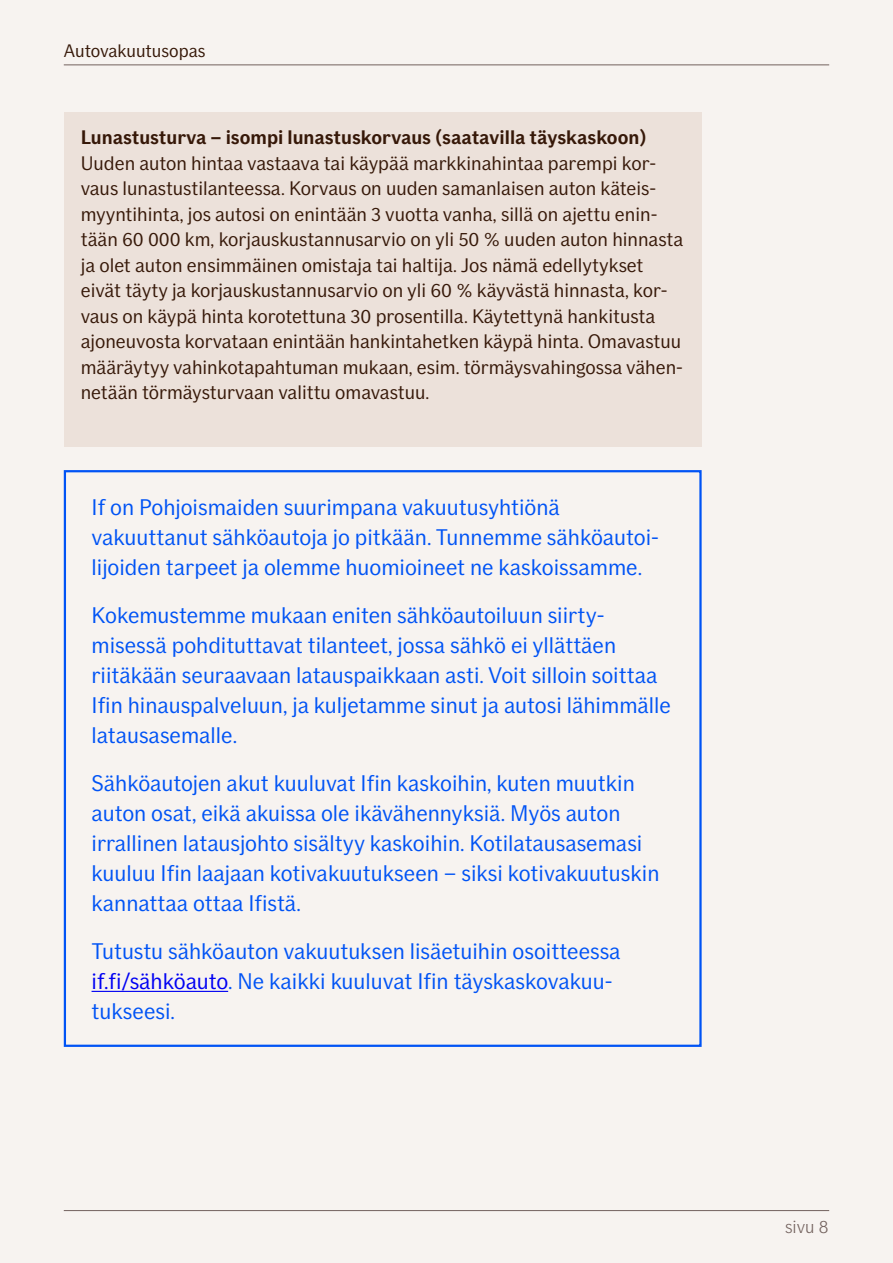
<style>
.page{position:relative;width:893px;height:1263px;background:#f7f3f0}
.page>*{position:absolute;margin:0;border:0;box-sizing:border-box;transform-origin:0 0}
.t1{font:22.5px/30px "If Sans";color:#0053f5}
.t2{font:19.5px/25.5px "If Sans";color:#361808}
.t3{font:700 19.5px "If Sans";color:#361808}
.t4{font:18px "If Sans";color:#361808}
.t5{font:300 18px "If Sans";color:#73625e}
.s1{color:#0000f3}
</style>
<div class="page">
<hr style="left:64px;top:64px;width:765px;height:1px;background:#73625e">
<hr style="left:64px;top:1210px;width:765px;height:1px;background:#73625e">
<div style="left:64px;top:113px;width:638px;height:334px;background:#ece1da"></div>
<hr style="left:92px;top:991px;width:136px;height:1px;background:#0000f3">
<p class="t4" style="left:64px;top:40px;width:143px">Autovakuutusopas</p>
<p class="t3" style="left:81px;top:126px;width:567px">Lunastusturva – isompi lunastuskorvaus (saatavilla täyskaskoon)</p>
<p class="t2" style="left:81px;top:150px;width:604px">Uuden auton hintaa vastaava tai käypää markkinahintaa parempi kor&shy;vaus lunastustilanteessa. Korvaus on uuden samanlaisen auton käteis&shy;myyntihinta, jos autosi on enintään 3 vuotta vanha, sillä on ajettu enin&shy;tään 60 000 km, korjauskustannusarvio on yli 50 % uuden auton hinnasta ja olet auton ensimmäinen omistaja tai haltija. Jos nämä edellytykset eivät täyty ja korjauskustannusarvio on yli 60 % käyvästä hinnasta, kor&shy;vaus on käypä hinta korotettuna 30 prosentilla. Käytettynä hankitusta ajoneuvosta korvataan enintään hankintahetken käypä hinta. Omavastuu määräytyy vahinkotapahtuman mukaan, esim. törmäysvahingossa vähen&shy;netään törmäysturvaan valittu omavastuu.</p>
<p class="t1" style="left:92px;top:492px;width:569px">If on Pohjoismaiden suurimpana vakuutusyhtiönä vakuuttanut sähköautoja jo pitkään. Tunnemme sähköautoi&shy;lijoiden tarpeet ja olemme huomioineet ne kaskoissamme.</p>
<p class="t1" style="left:92px;top:600px;width:581px">Kokemustemme mukaan eniten sähköautoiluun siirty&shy;misessä pohdituttavat tilanteet, jossa sähkö ei yllättäen riitäkään seuraavaan latauspaikkaan asti. Voit silloin soittaa Ifin hinauspalveluun, ja kuljetamme sinut ja autosi lähimmälle latausasemalle.</p>
<p class="t1" style="left:92px;top:768px;width:569px">Sähköautojen akut kuuluvat Ifin kaskoihin, kuten muutkin auton osat, eikä akuissa ole ikävähennyksiä. Myös auton irrallinen latausjohto sisältyy kaskoihin. Kotilatausasemasi kuuluu Ifin laajaan kotivakuutukseen – siksi kotivakuutuskin kannattaa ottaa Ifistä.</p>
<p class="t1" style="left:92px;top:936px;width:531px">Tutustu sähköauton vakuutuksen lisäetuihin osoitteessa <span class="s1">if.fi/sähköauto</span>. Ne kaikki kuuluvat Ifin täyskaskovakuu&shy;tukseesi.</p>
<p class="t5" style="left:785px;top:1217px;width:45px">sivu 8</p>
</div>
